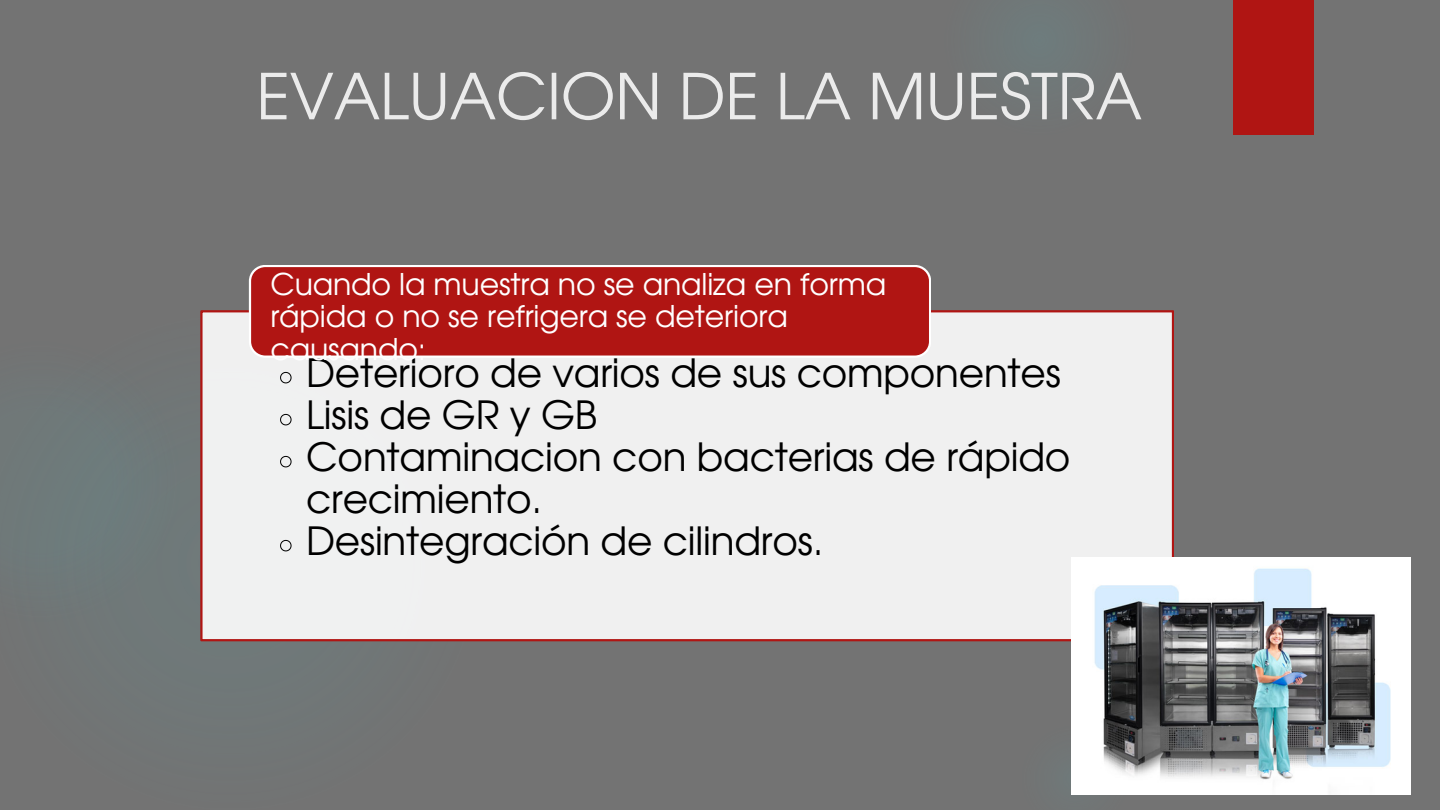
<style>
.page{position:relative;width:1440px;height:810px;background:#737373}
.page>*{position:absolute;margin:0;border:0;box-sizing:border-box;transform-origin:0 0}
.t1{font:63px "Evolventa";letter-spacing:-.005em;color:#ebebeb}
.t2{font:39px/42px "Evolventa";letter-spacing:-.005em;color:#000}
.t3{font:30px/32.2px "Evolventa";letter-spacing:-.005em;color:#fff}
</style>
<div class="page">
<img style="left:1071px;top:720px;width:62px;height:75px">
<div style="left:1233px;top:0;width:81px;height:135px;background:#b01513"></div>
<div style="left:200px;top:310px;width:974px;height:331px;background:#f0f0f0"></div>
<svg style="left:280px;top:372px;width:12px;height:12px"></svg>
<svg style="left:280px;top:414px;width:12px;height:12px"></svg>
<svg style="left:280px;top:456px;width:12px;height:12px"></svg>
<svg style="left:280px;top:540px;width:12px;height:12px"></svg>
<svg style="left:249px;top:265px;width:682px;height:93px;background:#b42220"></svg>
<img style="left:1072px;top:557px;width:339px;height:237px">
<p class="t1" style="left:256px;top:69px;width:887px">EVALUACION DE LA MUESTRA</p>
<p class="t3" style="left:270px;top:270px;width:617px">Cuando la muestra no se analiza en forma rápida o no se refrigera se deteriora causando:</p>
<p class="t2" style="left:306px;top:355px;width:756px">Deterioro de varios de sus componentes</p>
<p class="t2" style="left:306px;top:397px;width:293px">Lisis de GR y GB</p>
<p class="t2" style="left:306px;top:439px;width:766px">Contaminacion con bacterias de rápido crecimiento.</p>
<p class="t2" style="left:306px;top:523px;width:519px">Desintegración de cilindros.</p>
</div>
